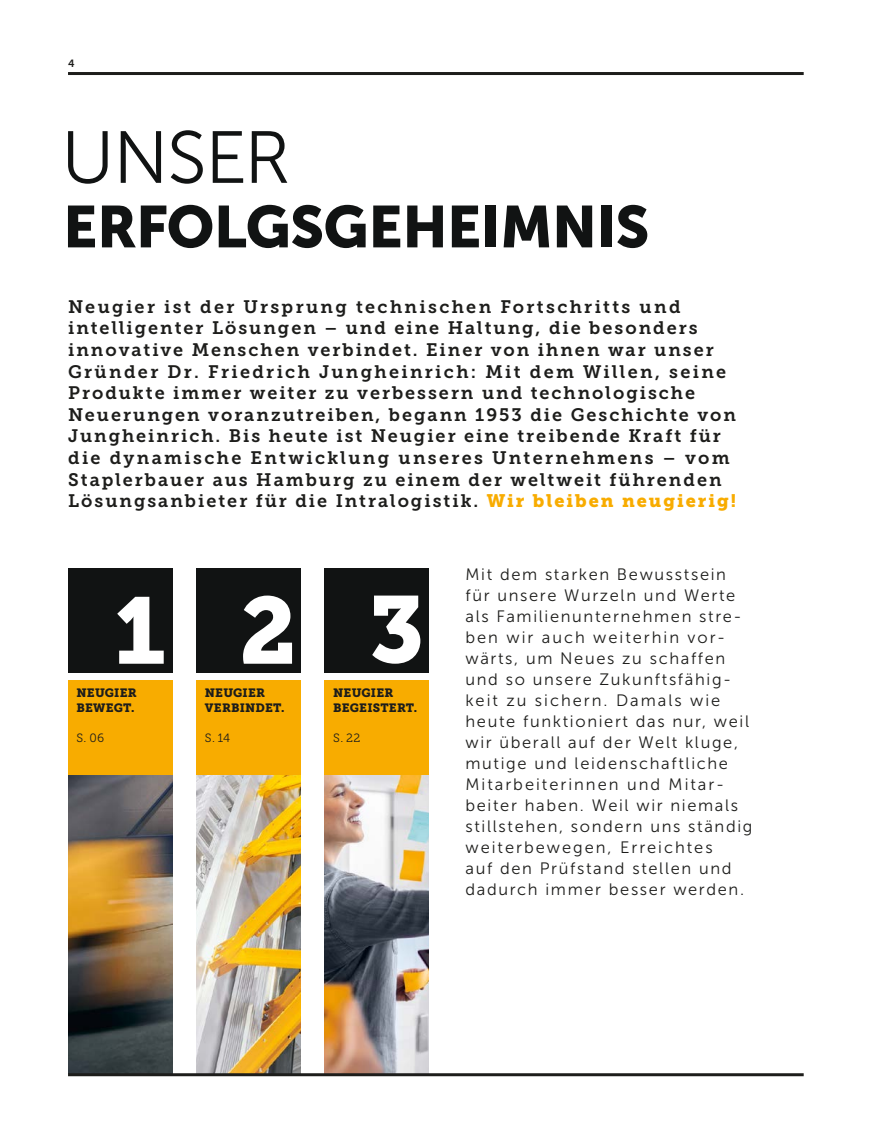
<style>
.page{position:relative;width:893px;height:1136px;background:#fff}
.page>*{position:absolute;margin:0;border:0;box-sizing:border-box;transform-origin:0 0}
.t1{font:73.5px "Museo JH Sans 300";letter-spacing:-.02em;color:#111313}
.t2{font:58.5px "Museo JH Sans 900";letter-spacing:-.015em;color:#111313}
.t3{font:18px/21.6px "Museo JH Slab 700";letter-spacing:.11em;color:#1d1d1b}
.t4{font:16.5px/21px "Museo JH Sans 300";letter-spacing:.1em;color:#1d1d1b}
.t5{font:12px/15px "Museo JH Slab 900";letter-spacing:.01em;color:#1d1d1b}
.t6{font:12px "Museo JH Slab 300";color:#1d1d1b}
.t7{font:10.5px "Museo JH Sans 700";color:#1d1d1b}
.s1{font-family:"Museo JH Slab 900";color:#f8ac00}
</style>
<div class="page">
<div style="left:68px;top:568px;width:104px;height:104px;background:#111313"></div>
<svg style="left:117px;top:596px;width:47px;height:67px"></svg>
<img style="left:68px;top:774px;width:104px;height:299px">
<div style="left:68px;top:679px;width:104px;height:95px;background:#f8ac00"></div>
<div style="left:196px;top:568px;width:105px;height:104px;background:#111313"></div>
<svg style="left:243px;top:595px;width:49px;height:68px"></svg>
<img style="left:196px;top:774px;width:105px;height:299px">
<div style="left:196px;top:679px;width:105px;height:95px;background:#f8ac00"></div>
<img style="left:325px;top:774px;width:104px;height:299px">
<div style="left:325px;top:679px;width:104px;height:95px;background:#f8ac00"></div>
<div style="left:325px;top:568px;width:104px;height:104px;background:#111313"></div>
<svg style="left:372px;top:595px;width:48px;height:68px"></svg>
<hr style="left:68px;top:1073px;width:736px;height:3px;background:#1d1d1b">
<hr style="left:68px;top:72px;width:736px;height:3px;background:#1d1d1b">
<p class="t7" style="left:68px;top:57px;width:8px">4</p>
<h1 class="t1" style="left:61px;top:118px;width:231px">UNSER</h1>
<h2 class="t2" style="left:63px;top:194px;width:588px">ERFOLGSGEHEIMNIS</h2>
<p class="t3" style="left:68px;top:296px;width:669px">Neugier ist der Ursprung technischen Fortschritts und intelligenter Lösungen – und eine Haltung, die besonders innovative Menschen verbindet. Einer von ihnen war unser Gründer Dr. Friedrich Jungheinrich: Mit dem Willen, seine Produkte immer weiter zu verbessern und technologische Neuerungen voranzutreiben, begann 1953 die Geschichte von Jungheinrich. Bis heute ist Neugier eine treibende Kraft für die dynamische Entwicklung unseres Unternehmens – vom Staplerbauer aus Hamburg zu einem der weltweit führenden Lösungsanbieter für die Intralogistik. <span class="s1">Wir bleiben neugierig!</span></p>
<p class="t5" style="left:77px;top:685px;width:62px">NEUGIER<br>BEWEGT.</p>
<p class="t6" style="left:77px;top:731px;width:29px">S. 06</p>
<p class="t5" style="left:205px;top:685px;width:81px">NEUGIER<br>VERBINDET.</p>
<p class="t6" style="left:205px;top:731px;width:27px">S. 14</p>
<p class="t5" style="left:333px;top:685px;width:86px">NEUGIER<br>BEGEISTERT.</p>
<p class="t6" style="left:333px;top:731px;width:29px">S. 22</p>
<p class="t4" style="left:465px;top:563px;width:288px">Mit dem starken Bewusstsein für unsere Wurzeln und Werte als Familienunternehmen stre&shy;ben wir auch weiterhin vor&shy;wärts, um Neues zu schaffen und so unsere Zukunftsfähig&shy;keit zu sichern. Damals wie heute funktioniert das nur, weil wir überall auf der Welt kluge, mutige und leidenschaftliche<br>Mitarbeiterinnen und Mitar&shy;beiter haben. Weil wir niemals stillstehen, sondern uns ständig weiterbewegen, Erreichtes<br>auf den Prüfstand stellen und dadurch immer besser werden.</p>
</div>
